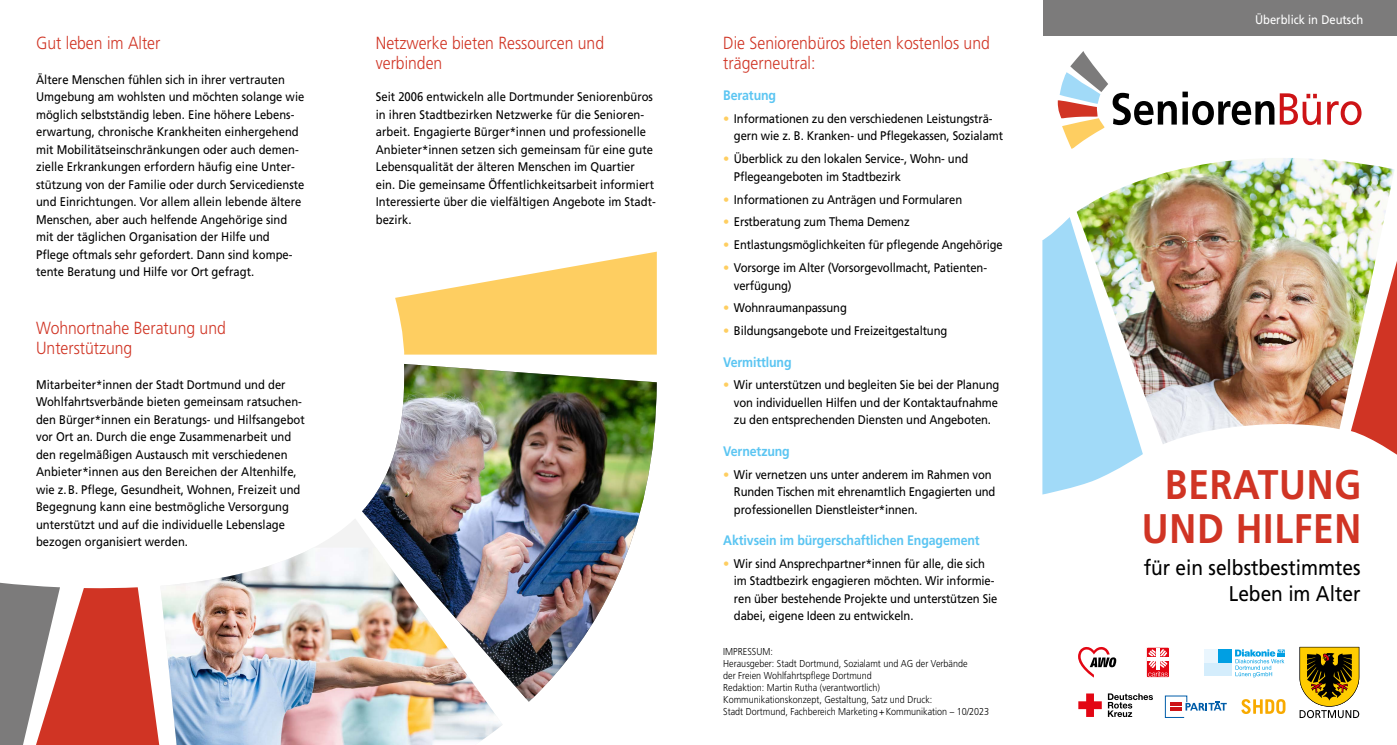
<style>
.page{position:relative;width:1397px;height:745px;background:#fff}
.page>*{position:absolute;margin:0;border:0;box-sizing:border-box;transform-origin:0 0}
.t1{font:700 41.25px/43.8px "Frutiger LT Pro";letter-spacing:.02em;color:#d03424;text-align:center;scale:.9 1}
.t2{font:21.25px/25.5px "Frutiger LT Pro";color:#000;text-align:right;scale:.9 1}
.t3{font:300 17.5px/20px "Frutiger LT Pro";color:#d03424;scale:.9 1}
.t4{font:700 13.75px "Frutiger LT Pro";letter-spacing:-.01em;color:#5bc5f2;scale:.9 1}
.t5{font:12.5px/17.5px "Frutiger LT Pro";color:#000;scale:.9 1}
.t6{font:12.5px "Frutiger LT Pro";color:#000;scale:.89 1}
.t7{font:12.5px "Frutiger LT Pro";color:#fff;scale:.9 1}
.t8{font:300 10px/12px "Frutiger LT Pro";color:#000;scale:.9 1}
.s1{color:#fece61}
</style>
<div class="page">
<svg style="left:1299px;top:646px;width:59px;height:71px"></svg>
<div style="left:1145px;top:646px;width:24px;height:31px;border:1px solid #fff;border-radius:2px"></div>
<hr style="left:1155px;top:647px;width:4px;height:22px;background:#f7babd">
<svg style="left:1147px;top:648px;width:20px;height:28px"></svg>
<svg style="left:1078px;top:693px;width:23px;height:23px"></svg>
<svg style="left:1107px;top:693px;width:45px;height:23px"></svg>
<svg style="left:1164px;top:695px;width:62px;height:22px"></svg>
<svg style="left:1078px;top:647px;width:38px;height:30px"></svg>
<svg style="left:1241px;top:699px;width:44px;height:14px"></svg>
<div style="left:1217px;top:662px;width:14px;height:13px;background:#d4edfc"></div>
<div style="left:1204px;top:662px;width:13px;height:13px;background:#d4edfc"></div>
<div style="left:1204px;top:649px;width:13px;height:13px;background:#eaf6fe"></div>
<div style="left:1217px;top:649px;width:14px;height:13px;background:#009fe3"></div>
<svg style="left:1235px;top:649px;width:49px;height:28px"></svg>
<svg style="left:395px;top:251px;width:261px;height:103px"></svg>
<svg style="left:316px;top:519px;width:46px;height:28px"></svg>
<img style="left:175px;top:547px;width:327px;height:197px">
<svg style="left:0;top:582px;width:175px;height:162px"></svg>
<img style="left:362px;top:364px;width:294px;height:333px">
<svg style="left:1327px;top:101px;width:34px;height:24px"></svg>
<svg style="left:1182px;top:92px;width:138px;height:33px"></svg>
<svg style="left:1057px;top:51px;width:119px;height:98px"></svg>
<img style="left:1076px;top:158px;width:318px;height:286px">
<img style="left:1350px;top:178px;width:46px;height:276px">
<img style="left:1042px;top:217px;width:100px;height:277px">
<div style="left:1042px;top:0;width:354px;height:35px;background:#7c7b7b"></div>
<h3 class="t3" style="left:36px;top:33px;width:140px">Gut leben im Alter</h3>
<p class="t5" style="left:36px;top:71px;width:299px">Ältere Menschen fühlen sich in ihrer vertrauten Umgebung am wohlsten und möchten solange wie möglich selbstständig leben. Eine höhere Lebens&shy;erwartung, chronische Krankheiten einhergehend mit Mobilitätseinschränkungen oder auch demen&shy;zielle Erkrankungen erfordern häufig eine Unter&shy;stützung von der Familie oder durch Servicedienste und Einrichtungen. Vor allem allein lebende ältere Menschen, aber auch helfende Angehörige sind mit der täglichen Organisation der Hilfe und Pflege oftmals sehr gefordert. Dann sind kompe&shy;tente Beratung und Hilfe vor Ort gefragt.</p>
<h3 class="t3" style="left:36px;top:317px;width:212px">Wohnortnahe Beratung und<br>Unterstützung</h3>
<p class="t5" style="left:36px;top:375px;width:300px">Mitarbeiter*innen der Stadt Dortmund und der Wohlfahrtsverbände bieten gemeinsam ratsuchen&shy;den Bürger*innen ein Beratungs- und Hilfsangebot vor Ort an. Durch die enge Zusammenarbeit und den regelmäßigen Austausch mit verschiedenen Anbieter*innen aus den Bereichen der Altenhilfe, wie z.B. Pflege, Gesundheit, Wohnen, Freizeit und Begegnung kann eine bestmögliche Versorgung unterstützt und auf die individuelle Lebenslage bezogen organisiert werden.</p>
<h3 class="t3" style="left:376px;top:33px;width:255px">Netzwerke bieten Ressourcen und verbinden</h3>
<p class="t5" style="left:376px;top:88px;width:312px">Seit 2006 entwickeln alle Dortmunder Seniorenbüros in ihren Stadtbezirken Netzwerke für die Senioren&shy;arbeit. Engagierte Bürger*innen und professionelle Anbieter*innen setzen sich gemeinsam für eine gute Lebensqualität der älteren Menschen im Quartier ein. Die gemeinsame Öffentlichkeitsarbeit informiert Interessierte über die vielfältigen Angebote im Stadt&shy;bezirk.</p>
<h3 class="t3" style="left:723px;top:33px;width:297px">Die Seniorenbüros bieten kostenlos und trägerneutral:</h3>
<p class="t4" style="left:723px;top:87px;width:60px">Beratung</p>
<p class="t5" style="left:733px;top:110px;width:300px;text-indent:-11px"><span class="s1">•</span> Informationen zu den verschiedenen Leistungsträ&shy;gern wie z. B. Kranken- und Pflegekassen, Sozialamt</p>
<p class="t5" style="left:733px;top:150px;width:262px;text-indent:-11px"><span class="s1">•</span> Überblick zu den lokalen Service-, Wohn- und<br>Pflegeangeboten im Stadtbezirk</p>
<p class="t5" style="left:723px;top:190px;width:267px"><span class="s1">•</span> Informationen zu Anträgen und Formularen</p>
<p class="t5" style="left:723px;top:213px;width:208px"><span class="s1">•</span> Erstberatung zum Thema Demenz</p>
<p class="t6" style="left:723px;top:237px;width:315px"><span class="s1">•</span> Entlastungsmöglichkeiten für pflegende Angehörige</p>
<p class="t5" style="left:733px;top:259px;width:283px;text-indent:-11px"><span class="s1">•</span> Vorsorge im Alter (Vorsorgevollmacht, Patienten&shy;verfügung)</p>
<p class="t5" style="left:723px;top:299px;width:139px"><span class="s1">•</span> Wohnraumanpassung</p>
<p class="t5" style="left:723px;top:322px;width:250px"><span class="s1">•</span> Bildungsangebote und Freizeitgestaltung</p>
<p class="t4" style="left:723px;top:353px;width:77px">Vermittlung</p>
<p class="t5" style="left:733px;top:376px;width:296px;text-align:justify;text-indent:-11px"><span class="s1">•</span> Wir unterstützen und begleiten Sie bei der Planung von individuellen Hilfen und der Kontaktaufnahme zu den entsprechenden Diensten und Angeboten.</p>
<p class="t4" style="left:723px;top:442px;width:75px">Vernetzung</p>
<p class="t5" style="left:733px;top:465px;width:292px;text-indent:-11px"><span class="s1">•</span> Wir vernetzen uns unter anderem im Rahmen von<br>Runden Tischen mit ehrenamtlich Engagierten und professionellen Dienstleister*innen.</p>
<p class="t4" style="left:723px;top:531px;width:286px">Aktivsein im bürgerschaftlichen Engagement</p>
<p class="t5" style="left:733px;top:554px;width:294px;text-indent:-11px"><span class="s1">•</span> Wir sind Ansprechpartner*innen für alle, die sich im Stadtbezirk engagieren möchten. Wir informie&shy;ren über bestehende Projekte und unterstützen Sie dabei, eigene Ideen zu entwickeln.</p>
<p class="t8" style="left:723px;top:645px;width:297px">IMPRESSUM:<br>Herausgeber: Stadt Dortmund, Sozialamt und AG der Verbände<br>der Freien Wohlfahrtspflege Dortmund<br>Redaktion: Martin Rutha (verantwortlich)<br>Kommunikationskonzept, Gestaltung, Satz und Druck:<br>Stadt Dortmund, Fachbereich Marketing + Kommunikation – 10/2023</p>
<p class="t7" style="left:1254px;top:12px;width:122px">Überblick in Deutsch</p>
<h1 class="t1" style="left:1141px;top:463px;width:245px">BERATUNG<br>UND HILFEN</h1>
<h2 class="t2" style="left:1143px;top:555px;width:242px">für ein selbstbestimmtes<br>Leben im Alter</h2>
</div>
